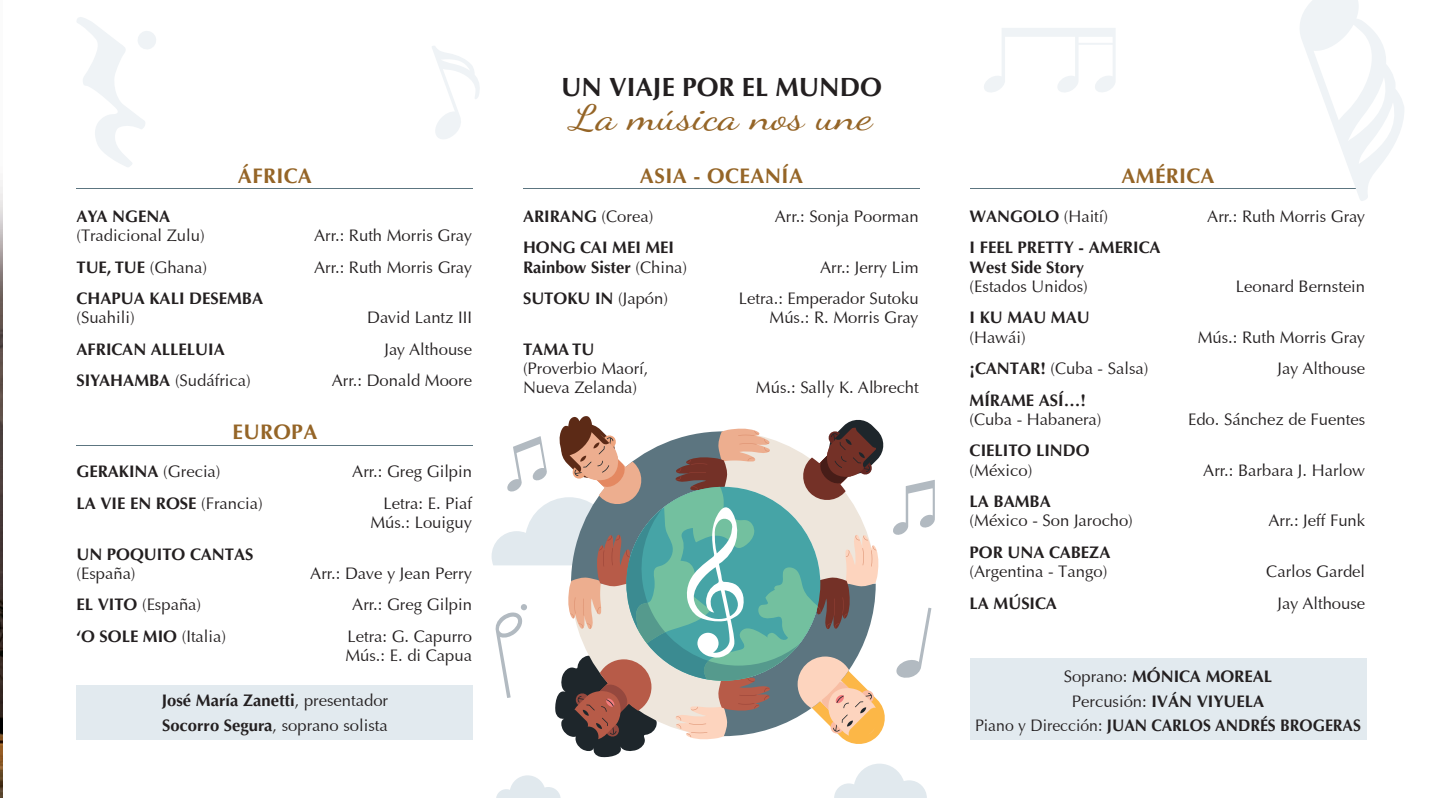
<style>
.page{position:relative;width:1443px;height:798px;background:#fff}
.page>*{position:absolute;margin:0;border:0;box-sizing:border-box;transform-origin:0 0}
.t1{font:35px "Dancing Script";color:#956527;scale:1.3 1}
.t2{font:700 26.25px "Optima";color:#231f20}
.t3{font:700 21px "Optima";letter-spacing:.02em;color:#956527}
.t4{font:16.62px/19.2px "Optima Roman";color:#231f20;text-align:right}
.t5{font:700 16.62px/19.2px "Optima";color:#231f20}
.s1{font-family:"Optima Roman";font-weight:400}
.s2{font-family:"Optima";font-weight:700}
</style>
<div class="page">
<img style="left:0;top:180px;width:2px;height:615px">
<hr style="left:76px;top:188px;width:397px;height:1px;background:#5c7580">
<hr style="left:523px;top:188px;width:397px;height:1px;background:#5c7580">
<hr style="left:969px;top:188px;width:397px;height:1px;background:#5c7580">
<hr style="left:76px;top:445px;width:397px;height:1px;background:#5c7580">
<div style="left:76px;top:685px;width:397px;height:55px;background:#e2eaef"></div>
<div style="left:969px;top:658px;width:397px;height:82px;background:#e2eaef"></div>
<svg style="left:984px;top:28px;width:132px;height:64px"></svg>
<svg style="left:432px;top:46px;width:48px;height:93px"></svg>
<svg style="left:491px;top:416px;width:444px;height:382px"></svg>
<svg style="left:1300px;top:0;width:104px;height:201px"></svg>
<svg style="left:77px;top:17px;width:79px;height:150px"></svg>
<p class="t3" style="left:238px;top:164px;width:75px">ÁFRICA</p>
<p class="t5" style="left:76px;top:207px;width:95px">AYA NGENA</p>
<p class="t4" style="left:76px;top:226px;width:130px">(Tradicional Zulu)</p>
<p class="t4" style="left:314px;top:226px;width:159px">Arr.: Ruth Morris Gray</p>
<p class="t5" style="left:76px;top:257px;width:132px">TUE, TUE <span class="s1">(Ghana)</span></p>
<p class="t4" style="left:314px;top:257px;width:159px">Arr.: Ruth Morris Gray</p>
<p class="t5" style="left:76px;top:289px;width:188px">CHAPUA KALI DESEMBA</p>
<p class="t4" style="left:76px;top:308px;width:60px">(Suahili)</p>
<p class="t4" style="left:367px;top:308px;width:106px">David Lantz III</p>
<p class="t5" style="left:76px;top:340px;width:150px">AFRICAN ALLELUIA</p>
<p class="t4" style="left:384px;top:340px;width:89px">Jay Althouse</p>
<p class="t4" style="left:76px;top:371px;width:176px"><span class="s2">SIYAHAMBA</span> (Sudáfrica)</p>
<p class="t4" style="left:332px;top:371px;width:142px">Arr.: Donald Moore</p>
<p class="t3" style="left:232px;top:419px;width:86px">EUROPA</p>
<p class="t5" style="left:76px;top:462px;width:146px">GERAKINA <span class="s1">(Grecia)</span></p>
<p class="t4" style="left:352px;top:462px;width:121px">Arr.: Greg Gilpin</p>
<p class="t5" style="left:76px;top:494px;width:188px">LA VIE EN ROSE <span class="s1">(Francia)</span></p>
<p class="t4" style="left:370px;top:494px;width:103px">Letra: E. Piaf<br>Mús.: Louiguy</p>
<p class="t5" style="left:76px;top:544px;width:178px">UN POQUITO CANTAS</p>
<p class="t4" style="left:76px;top:564px;width:61px">(España)</p>
<p class="t4" style="left:310px;top:564px;width:163px">Arr.: Dave y Jean Perry</p>
<p class="t4" style="left:76px;top:595px;width:126px"><span class="s2">EL VITO</span> (España)</p>
<p class="t4" style="left:352px;top:595px;width:121px">Arr.: Greg Gilpin</p>
<p class="t5" style="left:76px;top:627px;width:151px">‘O SOLE MIO <span class="s1">(Italia)</span></p>
<p class="t4" style="left:345px;top:627px;width:128px;text-align:left">Letra: G. Capurro<br>Mús.: E. di Capua</p>
<p class="t5" style="left:162px;top:691px;width:228px">José María Zanetti<span class="s1">, presentador</span></p>
<p class="t4" style="left:162px;top:715px;width:227px"><span class="s2">Socorro Segura</span>, soprano solista</p>
<h2 class="t2" style="left:561px;top:71px;width:322px">UN VIAJE POR EL MUNDO</h2>
<h1 class="t1" style="left:571px;top:91px;width:233px">La música nos une</h1>
<p class="t3" style="left:640px;top:164px;width:164px">ASIA - OCEANÍA</p>
<p class="t5" style="left:523px;top:207px;width:132px">ARIRANG <span class="s1">(Corea)</span></p>
<p class="t4" style="left:775px;top:207px;width:145px">Arr.: Sonja Poorman</p>
<p class="t5" style="left:523px;top:238px;width:166px">HONG CAI MEI MEI<br>Rainbow Sister <span class="s1">(China)</span></p>
<p class="t4" style="left:820px;top:257px;width:100px">Arr.: Jerry Lim</p>
<p class="t5" style="left:523px;top:289px;width:147px">SUTOKU IN <span class="s1">(Japón)</span></p>
<p class="t4" style="left:739px;top:289px;width:181px">Letra.: Emperador Sutoku<br>Mús.: R. Morris Gray</p>
<p class="t5" style="left:523px;top:340px;width:73px">TAMA TU</p>
<p class="t4" style="left:523px;top:359px;width:127px;text-align:left">(Proverbio Maorí,<br>Nueva Zelanda)</p>
<p class="t4" style="left:756px;top:378px;width:164px">Mús.: Sally K. Albrecht</p>
<p class="t3" style="left:1121px;top:164px;width:95px">AMÉRICA</p>
<p class="t5" style="left:969px;top:207px;width:140px">WANGOLO <span class="s1">(Haití)</span></p>
<p class="t4" style="left:1207px;top:207px;width:159px">Arr.: Ruth Morris Gray</p>
<p class="t5" style="left:969px;top:238px;width:192px">I FEEL PRETTY - AMERICA<br>West Side Story</p>
<p class="t4" style="left:969px;top:277px;width:120px">(Estados Unidos)</p>
<p class="t4" style="left:1235px;top:277px;width:131px">Leonard Bernstein</p>
<p class="t5" style="left:969px;top:308px;width:122px">I KU MAU MAU</p>
<p class="t4" style="left:969px;top:327px;width:58px">(Hawái)</p>
<p class="t4" style="left:1197px;top:327px;width:169px">Mús.: Ruth Morris Gray</p>
<p class="t4" style="left:969px;top:359px;width:180px"><span class="s2">¡CANTAR!</span> (Cuba - Salsa)</p>
<p class="t4" style="left:1277px;top:359px;width:89px">Jay Althouse</p>
<p class="t5" style="left:969px;top:390px;width:118px">MÍRAME ASÍ…!</p>
<p class="t4" style="left:969px;top:410px;width:133px">(Cuba - Habanera)</p>
<p class="t4" style="left:1188px;top:410px;width:179px">Edo. Sánchez de Fuentes</p>
<p class="t5" style="left:969px;top:441px;width:122px">CIELITO LINDO</p>
<p class="t4" style="left:969px;top:461px;width:64px">(México)</p>
<p class="t4" style="left:1203px;top:461px;width:163px">Arr.: Barbara J. Harlow</p>
<p class="t5" style="left:969px;top:492px;width:83px">LA BAMBA</p>
<p class="t4" style="left:969px;top:511px;width:165px">(México - Son Jarocho)</p>
<p class="t4" style="left:1268px;top:511px;width:98px">Arr.: Jeff Funk</p>
<p class="t5" style="left:969px;top:543px;width:142px">POR UNA CABEZA</p>
<p class="t4" style="left:969px;top:562px;width:139px">(Argentina - Tango)</p>
<p class="t4" style="left:1266px;top:562px;width:100px">Carlos Gardel</p>
<p class="t5" style="left:969px;top:594px;width:89px">LA MÚSICA</p>
<p class="t4" style="left:1277px;top:594px;width:89px">Jay Althouse</p>
<p class="t5" style="left:975px;top:665px;width:387px;line-height:24.2px;text-align:center"><span class="s1">Soprano:</span> MÓNICA MOREAL<br><span class="s1">Percusión:</span> IVÁN VIYUELA<br><span class="s1">Piano y Dirección:</span> JUAN CARLOS ANDRÉS BROGERAS</p>
</div>
